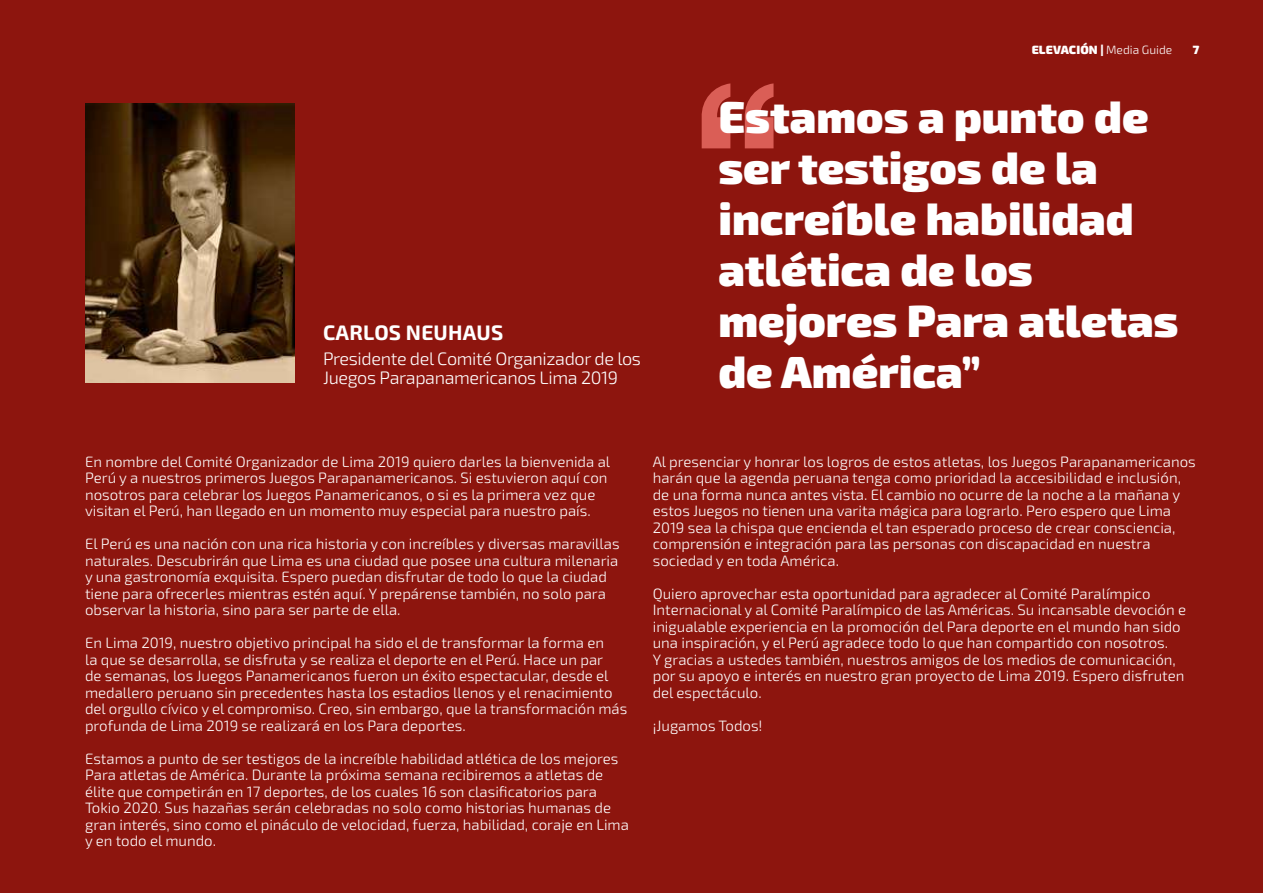
<style>
.page{position:relative;width:1263px;height:893px;background:#8d150e}
.page>*{position:absolute;margin:0;border:0;box-sizing:border-box;transform-origin:0 0}
.t1{font:900 45px/51px "Exo 2.0";color:#fff}
.t2{font:700 21px "Exo 2.0";letter-spacing:.01em;color:#fff}
.t3{font:300 18px/19.5px "Exo 2.0";letter-spacing:-.02em;color:#fff}
.t4{font:300 15px/16.5px "Exo 2.0";color:#fff}
.t5{font:900 12px "Exo 2.0";letter-spacing:.01em;color:#fff}
.s1{font-weight:300}
</style>
<div class="page">
<svg style="left:701px;top:83px;width:72px;height:65px"></svg>
<img style="left:85px;top:104px;width:210px;height:279px">
<h2 class="t2" style="left:323px;top:320px;width:182px">CARLOS NEUHAUS</h2>
<p class="t3" style="left:323px;top:349px;width:319px">Presidente del Comité Organizador de los<br>Juegos Parapanamericanos Lima 2019</p>
<p class="t5" style="left:1032px;top:42px;width:142px">ELEVACIÓN | <span class="s1">Media Guide</span></p>
<p class="t5" style="left:1193px;top:42px;width:8px">7</p>
<h1 class="t1" style="left:718px;top:92px;width:462px">Estamos a punto de ser testigos de la increíble habilidad atlética de los mejores Para atletas de América”</h1>
<p class="t4" style="left:85px;top:453px;width:527px">En nombre del Comité Organizador de Lima 2019 quiero darles la bienvenida al Perú y a nuestros primeros Juegos Parapanamericanos. Si estuvieron aquí con nosotros para celebrar los Juegos Panamericanos, o si es la primera vez que visitan el Perú, han llegado en un momento muy especial para nuestro país.</p>
<p class="t4" style="left:85px;top:536px;width:536px">El Perú es una nación con una rica historia y con increíbles y diversas maravillas naturales. Descubrirán que Lima es una ciudad que posee una cultura milenaria y una gastronomía exquisita. Espero puedan disfrutar de todo lo que la ciudad tiene para ofrecerles mientras estén aquí. Y prepárense también, no solo para observar la historia, sino para ser parte de ella.</p>
<p class="t4" style="left:85px;top:635px;width:544px">En Lima 2019, nuestro objetivo principal ha sido el de transformar la forma en<br>la que se desarrolla, se disfruta y se realiza el deporte en el Perú. Hace un par<br>de semanas, los Juegos Panamericanos fueron un éxito espectacular, desde el medallero peruano sin precedentes hasta los estadios llenos y el renacimiento del orgullo cívico y el compromiso. Creo, sin embargo, que la transformación más profunda de Lima 2019 se realizará en los Para deportes.</p>
<p class="t4" style="left:85px;top:750px;width:545px">Estamos a punto de ser testigos de la increíble habilidad atlética de los mejores Para atletas de América. Durante la próxima semana recibiremos a atletas de élite que competirán en 17 deportes, de los cuales 16 son clasificatorios para Tokio 2020. Sus hazañas serán celebradas no solo como historias humanas de gran interés, sino como el pináculo de velocidad, fuerza, habilidad, coraje en Lima y en todo el mundo.</p>
<p class="t4" style="left:653px;top:453px;width:544px">Al presenciar y honrar los logros de estos atletas, los Juegos Parapanamericanos harán que la agenda peruana tenga como prioridad la accesibilidad e inclusión, de una forma nunca antes vista. El cambio no ocurre de la noche a la mañana y estos Juegos no tienen una varita mágica para lograrlo. Pero espero que Lima 2019 sea la chispa que encienda el tan esperado proceso de crear consciencia, comprensión e integración para las personas con discapacidad en nuestra sociedad y en toda América.</p>
<p class="t4" style="left:653px;top:585px;width:535px">Quiero aprovechar esta oportunidad para agradecer al Comité Paralímpico Internacional y al Comité Paralímpico de las Américas. Su incansable devoción e inigualable experiencia en la promoción del Para deporte en el mundo han sido una inspiración, y el Perú agradece todo lo que han compartido con nosotros.<br>Y gracias a ustedes también, nuestros amigos de los medios de comunicación, por su apoyo e interés en nuestro gran proyecto de Lima 2019. Espero disfruten del espectáculo.</p>
<p class="t4" style="left:653px;top:717px;width:111px">¡Jugamos Todos!</p>
</div>
